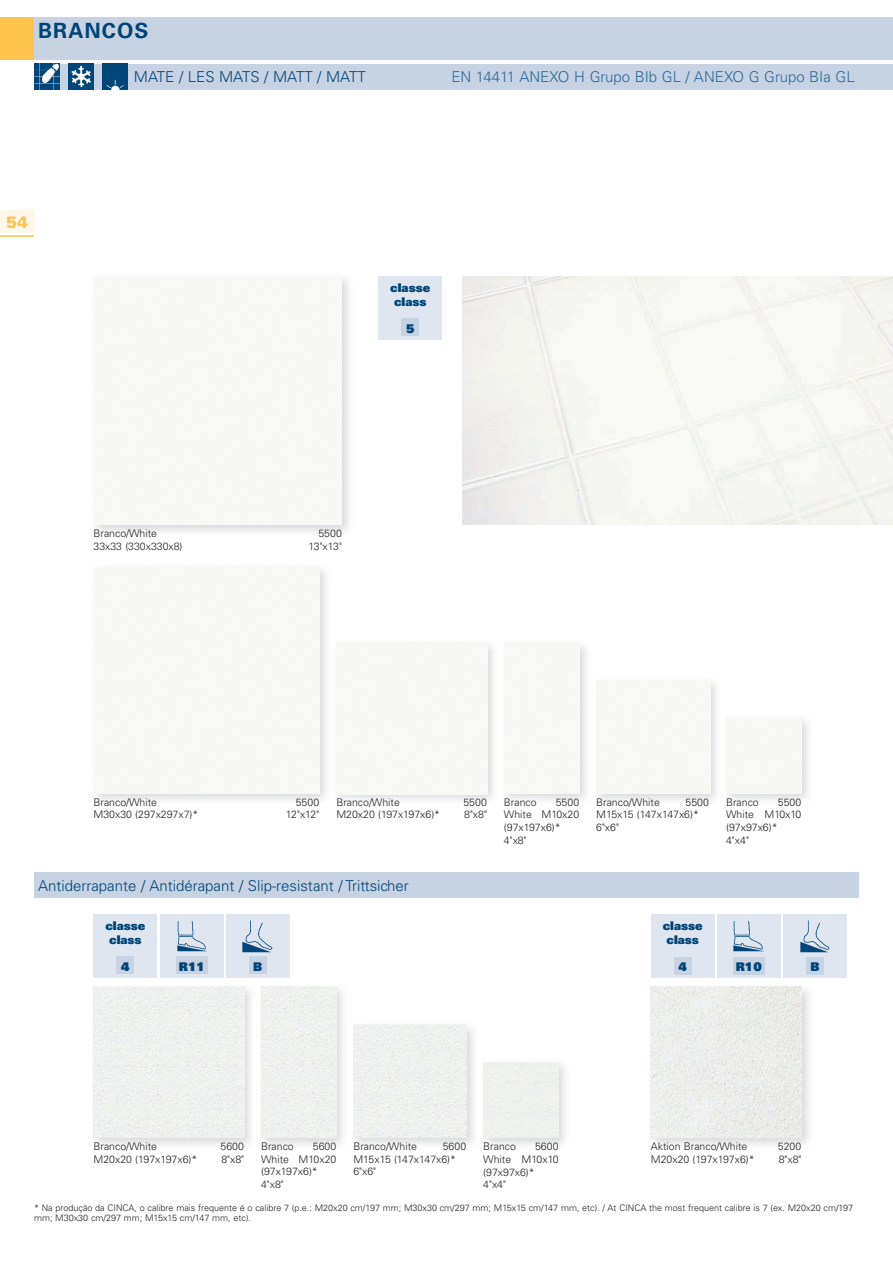
<style>
.page{position:relative;width:893px;height:1263px;background:#fff}
.page>*{position:absolute;margin:0;border:0;box-sizing:border-box;transform-origin:0 0}
.t1{font:700 21px "Univers";letter-spacing:.05em;color:#004577}
.t2{font:900 16.5px "Univers";color:#fec34d}
.t3{font:300 15px "Univers";color:#004577}
.t4{font:300 15px "Univers";color:#2c6a98}
.t5{font:900 12px/14.4px "Univers";color:#004577;text-align:center}
.t6{font:300 10.5px/12.6px "Univers";color:#231f20}
.t7{font:300 9px/10.8px "Univers";color:#231f20}
</style>
<div class="page">
<div style="left:94px;top:946px;width:63px;height:32px;background:#e0e6ef"></div>
<div style="left:94px;top:914px;width:63px;height:36px;background:#e0e6ef"></div>
<div style="left:117px;top:957px;width:17px;height:17px;background:#c7d2e3"></div>
<div style="left:378px;top:308px;width:64px;height:32px;background:#e0e6ef"></div>
<div style="left:378px;top:276px;width:64px;height:36px;background:#e0e6ef"></div>
<div style="left:402px;top:319px;width:17px;height:17px;background:#c7d2e3"></div>
<div style="left:783px;top:914px;width:64px;height:64px;background:#e0e6ef"></div>
<img style="left:800px;top:920px;width:30px;height:32px">
<div style="left:806px;top:957px;width:17px;height:17px;background:#c7d2e3"></div>
<div style="left:717px;top:914px;width:64px;height:64px;background:#e0e6ef"></div>
<img style="left:734px;top:921px;width:30px;height:30px">
<div style="left:733px;top:957px;width:32px;height:17px;background:#c7d2e3"></div>
<div style="left:226px;top:914px;width:64px;height:64px;background:#e0e6ef"></div>
<img style="left:243px;top:920px;width:30px;height:32px">
<div style="left:249px;top:957px;width:17px;height:17px;background:#c7d2e3"></div>
<div style="left:160px;top:914px;width:64px;height:64px;background:#e0e6ef"></div>
<img style="left:177px;top:921px;width:30px;height:30px">
<div style="left:176px;top:957px;width:32px;height:17px;background:#c7d2e3"></div>
<div style="left:651px;top:946px;width:64px;height:32px;background:#e0e6ef"></div>
<div style="left:651px;top:914px;width:64px;height:36px;background:#e0e6ef"></div>
<div style="left:674px;top:957px;width:17px;height:17px;background:#c7d2e3"></div>
<div style="left:94px;top:276px;width:248px;height:249px;background:#f7f8f5"></div>
<div style="left:34px;top:872px;width:825px;height:25px;background:#c7d2e3"></div>
<img style="left:462px;top:276px;width:431px;height:249px">
<img style="left:504px;top:645px;width:82px;height:155px">
<img style="left:505px;top:798px;width:31px;height:2px">
<div style="left:504px;top:642px;width:75px;height:151px;background:#f7f8f5"></div>
<img style="left:598px;top:682px;width:118px;height:118px">
<div style="left:596px;top:680px;width:114px;height:114px;background:#f7f8f5"></div>
<img style="left:650px;top:986px;width:159px;height:159px">
<img style="left:651px;top:987px;width:150px;height:150px">
<div style="left:483px;top:1062px;width:76px;height:76px;background:#eef0ed"></div>
<img style="left:93px;top:986px;width:158px;height:159px">
<div style="left:94px;top:987px;width:150px;height:150px;background:#eef0ee"></div>
<img style="left:261px;top:986px;width:82px;height:159px">
<div style="left:261px;top:987px;width:75px;height:150px;background:#eef0ee"></div>
<img style="left:353px;top:1024px;width:120px;height:121px">
<div style="left:353px;top:1024px;width:113px;height:113px;background:#eef0ee"></div>
<img style="left:727px;top:717px;width:81px;height:83px">
<div style="left:726px;top:718px;width:75px;height:75px;background:#f7f8f5"></div>
<div style="left:336px;top:642px;width:152px;height:152px;background:#f7f8f5"></div>
<img style="left:93px;top:569px;width:233px;height:231px">
<div style="left:94px;top:567px;width:225px;height:226px;background:#f7f8f5"></div>
<div style="left:859px;top:17px;width:34px;height:43px;background:#c7d2e3"></div>
<div style="left:859px;top:64px;width:34px;height:25px;background:#c7d2e3"></div>
<div style="left:34px;top:17px;width:825px;height:43px;background:#c7d2e3"></div>
<div style="left:0;top:17px;width:34px;height:43px;background:#fec34d"></div>
<div style="left:34px;top:64px;width:825px;height:25px;background:#c7d2e3"></div>
<img style="left:34px;top:64px;width:26px;height:25px">
<div style="left:102px;top:64px;width:26px;height:25px;background:#004678"></div>
<img style="left:106px;top:79px;width:18px;height:10px">
<img style="left:68px;top:64px;width:26px;height:25px">
<div style="left:0;top:211px;width:34px;height:22px;background:#fef8eb"></div>
<hr style="left:0;top:235px;width:34px;height:2px;background:#fec34d">
<h1 class="t1" style="left:38px;top:19px;width:112px">BRANCOS</h1>
<h2 class="t2" style="left:6px;top:211px;width:24px">54</h2>
<h3 class="t3" style="left:134px;top:68px;width:233px">MATE / LES MATS / MATT / MATT</h3>
<h3 class="t4" style="left:451px;top:68px;width:405px">EN 14411 ANEXO H Grupo BIb GL / ANEXO G Grupo BIa GL</h3>
<p class="t5" style="left:390px;top:280px;width:42px">classe class</p>
<p class="t5" style="left:406px;top:321px;width:10px">5</p>
<p class="t6" style="left:94px;top:527px;width:65px">Branco/White</p>
<p class="t6" style="left:318px;top:527px;width:25px">5500</p>
<p class="t6" style="left:94px;top:540px;width:91px">33x33 (330x330x8)</p>
<p class="t6" style="left:309px;top:540px;width:35px">13"x13"</p>
<p class="t6" style="left:94px;top:796px;width:65px">Branco/White</p>
<p class="t6" style="left:296px;top:796px;width:25px">5500</p>
<p class="t6" style="left:94px;top:808px;width:106px">M30x30 (297x297x7)*</p>
<p class="t6" style="left:286px;top:808px;width:35px">12"x12"</p>
<p class="t6" style="left:336px;top:796px;width:65px">Branco/White</p>
<p class="t6" style="left:463px;top:796px;width:25px">5500</p>
<p class="t6" style="left:336px;top:808px;width:105px">M20x20 (197x197x6)*</p>
<p class="t6" style="left:464px;top:808px;width:24px">8"x8"</p>
<h3 class="t3" style="left:38px;top:876px;width:372px">Antiderrapante / Antidérapant / Slip-resistant / Trittsicher</h3>
<p class="t6" style="left:504px;top:796px;width:77px;text-indent:52px">5500<br>White M10x20 (97x197x6)*<br>4"x8"</p>
<p class="t6" style="left:596px;top:796px;width:65px">Branco/White</p>
<p class="t6" style="left:504px;top:796px;width:34px">Branco</p>
<p class="t6" style="left:596px;top:796px;width:114px;text-indent:89px">5500<br>M15x15 (147x147x6)*<br>6"x6"</p>
<p class="t6" style="left:726px;top:796px;width:34px">Branco</p>
<p class="t6" style="left:726px;top:796px;width:77px;text-indent:52px">5500<br>White M10x10 (97x97x6)*<br>4"x4"</p>
<p class="t5" style="left:105px;top:918px;width:42px">classe class</p>
<p class="t5" style="left:121px;top:959px;width:10px">4</p>
<p class="t5" style="left:663px;top:918px;width:42px">classe class</p>
<p class="t5" style="left:678px;top:959px;width:10px">4</p>
<p class="t5" style="left:179px;top:959px;width:27px">R11</p>
<p class="t5" style="left:253px;top:959px;width:11px">B</p>
<p class="t5" style="left:736px;top:959px;width:27px">R10</p>
<p class="t5" style="left:810px;top:959px;width:11px">B</p>
<p class="t6" style="left:94px;top:1140px;width:65px">Branco/White</p>
<p class="t6" style="left:221px;top:1140px;width:25px">5600</p>
<p class="t6" style="left:94px;top:1153px;width:105px">M20x20 (197x197x6)*</p>
<p class="t6" style="left:221px;top:1153px;width:24px">8"x8"</p>
<p class="t6" style="left:261px;top:1140px;width:34px">Branco</p>
<p class="t6" style="left:261px;top:1140px;width:77px;text-indent:52px">5600<br>White M10x20 (97x197x6)*<br>4"x8"</p>
<p class="t6" style="left:353px;top:1140px;width:65px">Branco/White</p>
<p class="t6" style="left:353px;top:1140px;width:114px;text-indent:89px">5600<br>M15x15 (147x147x6)*<br>6"x6"</p>
<p class="t6" style="left:483px;top:1140px;width:34px">Branco</p>
<p class="t6" style="left:483px;top:1140px;width:77px;text-indent:52px">5600<br>White M10x10 (97x97x6)*<br>4"x4"</p>
<p class="t6" style="left:651px;top:1140px;width:98px">Aktion Branco/White</p>
<p class="t6" style="left:778px;top:1140px;width:25px">5200</p>
<p class="t6" style="left:651px;top:1153px;width:105px">M20x20 (197x197x6)*</p>
<p class="t6" style="left:779px;top:1153px;width:24px">8"x8"</p>
<p class="t7" style="left:34px;top:1202px;width:820px">* Na produção da CINCA, o calibre mais frequente é o calibre 7 (p.e.: M20x20 cm/197 mm; M30x30 cm/297 mm; M15x15 cm/147 mm, etc). / At CINCA the most frequent calibre is 7 (ex. M20x20 cm/197 mm; M30x30 cm/297 mm; M15x15 cm/147 mm, etc).</p>
</div>
